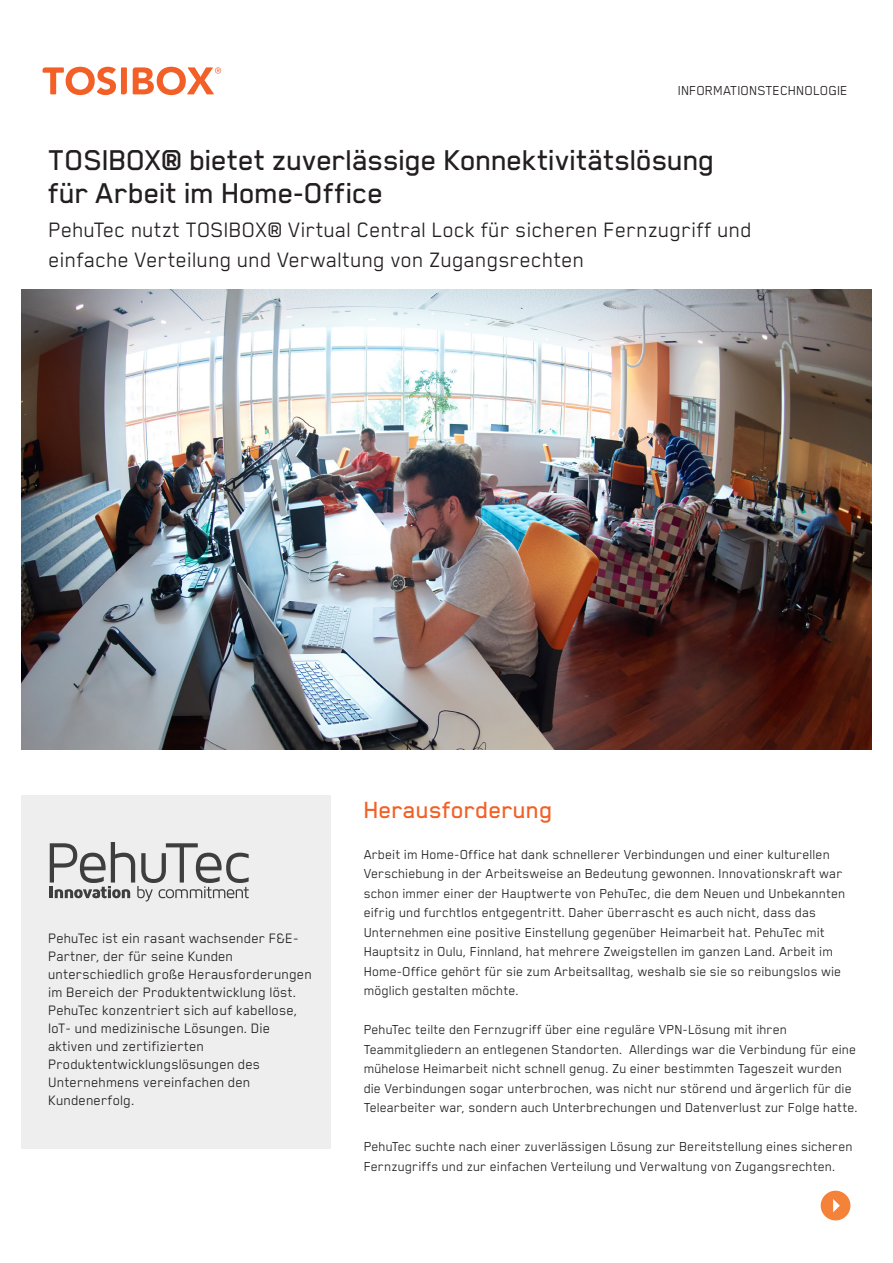
<style>
.page{position:relative;width:893px;height:1263px;background:#fff}
.page>*{position:absolute;margin:0;border:0;box-sizing:border-box;transform-origin:0 0}
.Heading_1{font:500 33px/33px "Blender";letter-spacing:-.015em;color:#231f20}
.Heading_3__challenge{font:500 27px "Blender";color:#f26026}
.Heading_2{font:24px "Blender";color:#231f20}
.t1{font:15.75px/18px "Blender";color:#231f20}
.Copy{font:15px/19.5px "Blender";color:#231f20}
.Case_category_indust{font:15px "Blender";color:#231f20}
</style>
<div class="page">
<div style="left:821px;top:1191px;width:29px;height:29px;background:#f48238;border-radius:50%"></div>
<svg style="left:833px;top:1199px;width:7px;height:13px"></svg>
<svg style="left:43px;top:67px;width:178px;height:28px"></svg>
<div style="left:21px;top:795px;width:310px;height:353px;background:#eeeeef"></div>
<img style="left:21px;top:289px;width:851px;height:460px">
<svg style="left:50px;top:842px;width:199px;height:59px"></svg>
<p class="Case_category_indust" style="left:678px;top:82px;width:171px">INFORMATIONSTECHNOLOGIE</p>
<p class="Heading_1" style="left:49px;top:143px;width:668px">TOSIBOX® bietet zuverlässige Konnektivitätslösung für Arbeit im Home-Office</p>
<p class="Heading_2" style="left:49px;top:217px;width:705px">PehuTec nutzt TOSIBOX® Virtual Central Lock für sicheren Fernzugriff und</p>
<p class="Heading_2" style="left:49px;top:247px;width:537px">einfache Verteilung und Verwaltung von Zugangsrechten</p>
<p class="t1" style="left:48px;top:928px;width:265px">PehuTec ist ein rasant wachsender F&amp;E-Partner, der für seine Kunden unterschiedlich große Herausforderungen im Bereich der Produktentwicklung löst.<br>PehuTec konzentriert sich auf kabellose, IoT- und medizinische Lösungen. Die aktiven und zertifizierten Produktentwicklungslösungen des Unternehmens vereinfachen den Kundenerfolg.</p>
<p class="Heading_3__challenge" style="left:364px;top:795px;width:191px">Herausforderung</p>
<p class="Copy" style="left:364px;top:844px;width:483px">Arbeit im Home-Office hat dank schnellerer Verbindungen und einer kulturellen Verschiebung in der Arbeitsweise an Bedeutung gewonnen. Innovationskraft war schon immer einer der Hauptwerte von PehuTec, die dem Neuen und Unbekannten eifrig und furchtlos entgegentritt. Daher überrascht es auch nicht, dass das Unternehmen eine positive Einstellung gegenüber Heimarbeit hat. PehuTec mit Hauptsitz in Oulu, Finnland, hat mehrere Zweigstellen im ganzen Land. Arbeit im Home-Office gehört für sie zum Arbeitsalltag, weshalb sie sie so reibungslos wie möglich gestalten möchte.</p>
<p class="Copy" style="left:364px;top:1019px;width:496px">PehuTec teilte den Fernzugriff über eine reguläre VPN-Lösung mit ihren Teammitgliedern an entlegenen Standorten. Allerdings war die Verbindung für eine mühelose Heimarbeit nicht schnell genug. Zu einer bestimmten Tageszeit wurden die Verbindungen sogar unterbrochen, was nicht nur störend und ärgerlich für die Telearbeiter war, sondern auch Unterbrechungen und Datenverlust zur Folge hatte.</p>
<p class="Copy" style="left:364px;top:1136px;width:491px">PehuTec suchte nach einer zuverlässigen Lösung zur Bereitstellung eines sicheren<br>Fernzugriffs und zur einfachen Verteilung und Verwaltung von Zugangsrechten.</p>
</div>
